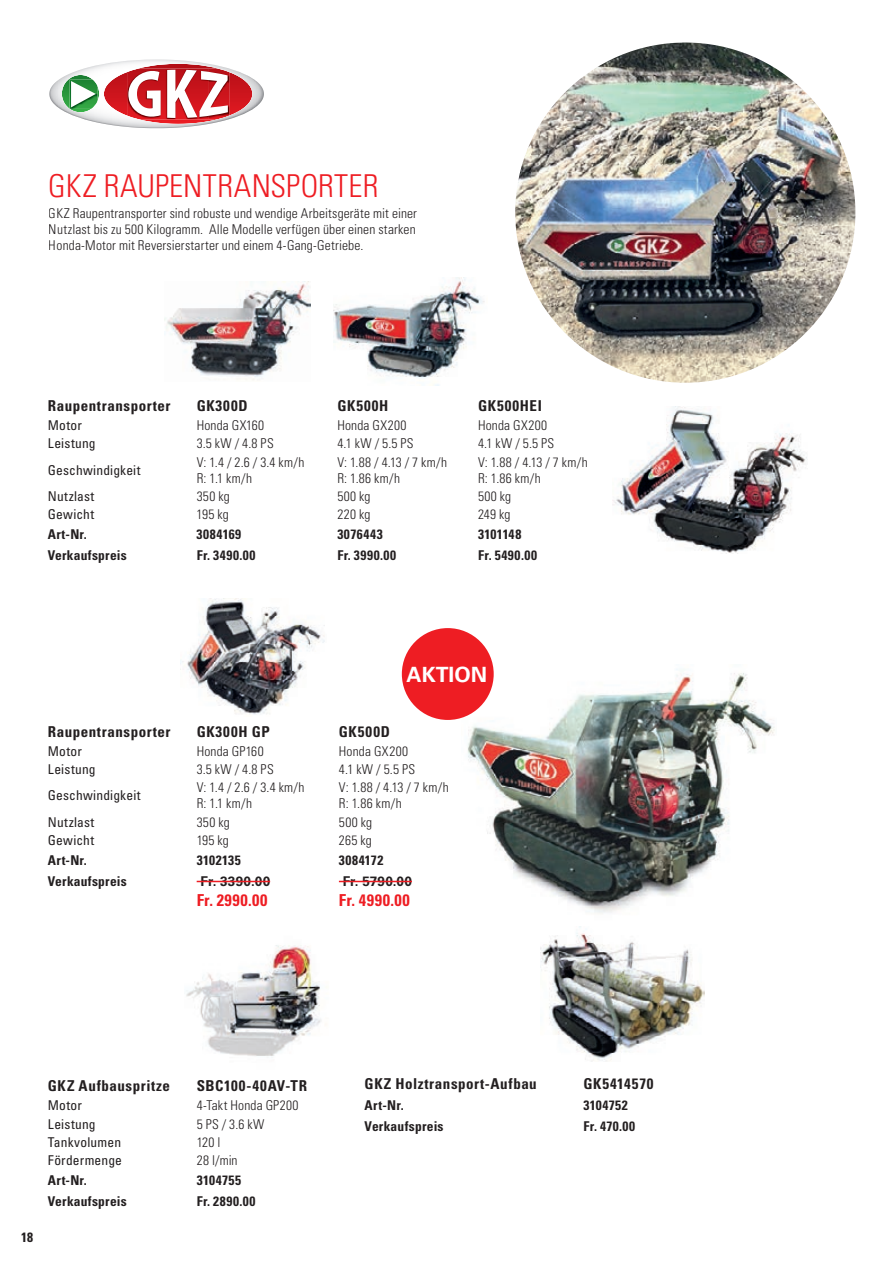
<style>
.page{position:relative;width:893px;height:1263px;background:#fff}
.page>*{position:absolute;margin:0;border:0;box-sizing:border-box;transform-origin:0 0}
.t1{font:300 condensed 31.5px "Univers LT Std";letter-spacing:.01em;color:#ee1d23}
.t2{font:700 21px "Univers LT Std";color:#fff}
.t3{font:700 condensed 16.5px "Univers LT Std";letter-spacing:.04em;color:#ee1d23}
.t4{font:700 condensed 15px "Univers LT Std";letter-spacing:.04em;color:#231f20}
.t5{font:300 condensed 13.5px/16.2px "Univers LT Std";letter-spacing:.015em;color:#231f20}
.t6{font:700 condensed 13.5px "Univers LT Std";letter-spacing:.025em;color:#231f20}
.t7{font:condensed 13.5px "Univers LT Pro";letter-spacing:.015em;color:#231f20}
.t8{font:700 condensed 13.5px "Univers LT Std";letter-spacing:.045em;color:#231f20}
.t9{font:700 13.5px "Univers LT Std";letter-spacing:.02em;color:#231f20}
</style>
<div class="page">
<svg style="left:49px;top:59px;width:215px;height:69px"></svg>
<img style="left:515px;top:43px;width:340px;height:340px;border-radius:170px">
<img style="left:333px;top:277px;width:152px;height:108px">
<hr style="left:197px;top:881px;width:73px;height:1px;background:#ee1d23">
<hr style="left:339px;top:881px;width:73px;height:1px;background:#ee1d23">
<img style="left:463px;top:666px;width:312px;height:248px">
<img style="left:165px;top:281px;width:146px;height:99px">
<img style="left:612px;top:407px;width:195px;height:146px">
<img style="left:541px;top:926px;width:164px;height:135px">
<img style="left:186px;top:945px;width:135px;height:111px">
<div style="left:402px;top:628px;width:92px;height:92px;background:#ee1d23;border-radius:50%"></div>
<img style="left:181px;top:598px;width:144px;height:117px">
<h1 class="t1" style="left:49px;top:167px;width:331px">GKZ RAUPENTRANSPORTER</h1>
<p class="t5" style="left:49px;top:205px;width:370px;text-align:justify">GKZ Raupentransporter sind robuste und wendige Arbeitsgeräte mit einer Nutzlast bis zu 500 Kilogramm. Alle Modelle verfügen über einen starken Honda-Motor mit Reversierstarter und einem 4-Gang-Getriebe.</p>
<p class="t4" style="left:48px;top:396px;width:124px">Raupentransporter</p>
<p class="t4" style="left:197px;top:396px;width:52px">GK300D</p>
<p class="t4" style="left:337px;top:396px;width:53px">GK500H</p>
<p class="t4" style="left:478px;top:396px;width:65px">GK500HEI</p>
<p class="t7" style="left:48px;top:417px;width:36px">Motor</p>
<p class="t5" style="left:197px;top:417px;width:69px">Honda GX160</p>
<p class="t5" style="left:337px;top:417px;width:71px">Honda GX200</p>
<p class="t5" style="left:478px;top:417px;width:71px">Honda GX200</p>
<p class="t7" style="left:48px;top:435px;width:49px">Leistung</p>
<p class="t5" style="left:197px;top:435px;width:79px">3.5 kW / 4.8 PS</p>
<p class="t5" style="left:337px;top:435px;width:78px">4.1 kW / 5.5 PS</p>
<p class="t5" style="left:478px;top:435px;width:78px">4.1 kW / 5.5 PS</p>
<p class="t7" style="left:48px;top:461px;width:94px">Geschwindigkeit</p>
<p class="t5" style="left:197px;top:454px;width:109px">V: 1.4 / 2.6 / 3.4 km/h<br>R: 1.1 km/h</p>
<p class="t5" style="left:337px;top:454px;width:111px">V: 1.88 / 4.13 / 7 km/h<br>R: 1.86 km/h</p>
<p class="t5" style="left:478px;top:454px;width:111px">V: 1.88 / 4.13 / 7 km/h<br>R: 1.86 km/h</p>
<p class="t7" style="left:48px;top:488px;width:48px">Nutzlast</p>
<p class="t5" style="left:197px;top:488px;width:35px">350 kg</p>
<p class="t5" style="left:337px;top:488px;width:35px">500 kg</p>
<p class="t5" style="left:478px;top:488px;width:35px">500 kg</p>
<p class="t7" style="left:48px;top:506px;width:48px">Gewicht</p>
<p class="t5" style="left:197px;top:506px;width:34px">195 kg</p>
<p class="t5" style="left:337px;top:506px;width:35px">220 kg</p>
<p class="t5" style="left:478px;top:506px;width:34px">249 kg</p>
<p class="t6" style="left:48px;top:526px;width:41px">Art-Nr.</p>
<p class="t8" style="left:197px;top:526px;width:46px">3084169</p>
<p class="t8" style="left:337px;top:526px;width:47px">3076443</p>
<p class="t6" style="left:478px;top:526px;width:45px">3101148</p>
<p class="t6" style="left:48px;top:547px;width:80px">Verkaufspreis</p>
<p class="t6" style="left:197px;top:547px;width:60px">Fr. 3490.00</p>
<p class="t6" style="left:337px;top:547px;width:60px">Fr. 3990.00</p>
<p class="t6" style="left:478px;top:547px;width:60px">Fr. 5490.00</p>
<h2 class="t2" style="left:407px;top:662px;width:82px">AKTION</h2>
<p class="t4" style="left:48px;top:722px;width:124px">Raupentransporter</p>
<p class="t4" style="left:197px;top:722px;width:75px">GK300H GP</p>
<p class="t4" style="left:339px;top:722px;width:53px">GK500D</p>
<p class="t7" style="left:48px;top:742px;width:36px">Motor</p>
<p class="t5" style="left:197px;top:743px;width:69px">Honda GP160</p>
<p class="t5" style="left:339px;top:743px;width:71px">Honda GX200</p>
<p class="t7" style="left:48px;top:761px;width:49px">Leistung</p>
<p class="t5" style="left:197px;top:761px;width:79px">3.5 kW / 4.8 PS</p>
<p class="t5" style="left:339px;top:761px;width:78px">4.1 kW / 5.5 PS</p>
<p class="t7" style="left:48px;top:787px;width:94px">Geschwindigkeit</p>
<p class="t5" style="left:197px;top:779px;width:109px">V: 1.4 / 2.6 / 3.4 km/h<br>R: 1.1 km/h</p>
<p class="t5" style="left:339px;top:779px;width:111px">V: 1.88 / 4.13 / 7 km/h<br>R: 1.86 km/h</p>
<p class="t7" style="left:48px;top:813px;width:48px">Nutzlast</p>
<p class="t5" style="left:197px;top:814px;width:35px">350 kg</p>
<p class="t5" style="left:339px;top:814px;width:35px">500 kg</p>
<p class="t7" style="left:48px;top:832px;width:48px">Gewicht</p>
<p class="t5" style="left:197px;top:832px;width:34px">195 kg</p>
<p class="t5" style="left:339px;top:832px;width:34px">265 kg</p>
<p class="t6" style="left:48px;top:852px;width:41px">Art-Nr.</p>
<p class="t6" style="left:197px;top:852px;width:46px">3102135</p>
<p class="t8" style="left:339px;top:852px;width:46px">3084172</p>
<p class="t6" style="left:48px;top:873px;width:80px">Verkaufspreis</p>
<p class="t9" style="left:200px;top:873px;width:71px">Fr. 3390.00</p>
<p class="t9" style="left:343px;top:873px;width:71px">Fr. 5790.00</p>
<p class="t3" style="left:197px;top:890px;width:72px">Fr. 2990.00</p>
<p class="t3" style="left:339px;top:890px;width:72px">Fr. 4990.00</p>
<p class="t6" style="left:21px;top:1228px;width:13px">18</p>
<p class="t4" style="left:48px;top:1077px;width:124px">GKZ Aufbauspritze</p>
<p class="t4" style="left:197px;top:1077px;width:112px">SBC100-40AV-TR</p>
<p class="t7" style="left:48px;top:1097px;width:36px">Motor</p>
<p class="t5" style="left:197px;top:1097px;width:103px">4-Takt Honda GP200</p>
<p class="t7" style="left:48px;top:1115px;width:49px">Leistung</p>
<p class="t5" style="left:197px;top:1116px;width:69px">5 PS / 3.6 kW</p>
<p class="t7" style="left:48px;top:1133px;width:75px">Tankvolumen</p>
<p class="t5" style="left:197px;top:1134px;width:25px">120 l</p>
<p class="t7" style="left:48px;top:1152px;width:76px">Fördermenge</p>
<p class="t5" style="left:197px;top:1152px;width:42px">28 l/min</p>
<p class="t6" style="left:48px;top:1172px;width:41px">Art-Nr.</p>
<p class="t6" style="left:197px;top:1172px;width:46px">3104755</p>
<p class="t6" style="left:48px;top:1193px;width:80px">Verkaufspreis</p>
<p class="t6" style="left:197px;top:1193px;width:60px">Fr. 2890.00</p>
<p class="t4" style="left:365px;top:1074px;width:174px">GKZ Holztransport-Aufbau</p>
<p class="t4" style="left:583px;top:1074px;width:72px">GK5414570</p>
<p class="t6" style="left:365px;top:1097px;width:41px">Art-Nr.</p>
<p class="t6" style="left:583px;top:1097px;width:46px">3104752</p>
<p class="t6" style="left:365px;top:1118px;width:80px">Verkaufspreis</p>
<p class="t6" style="left:583px;top:1118px;width:53px">Fr. 470.00</p>
</div>
